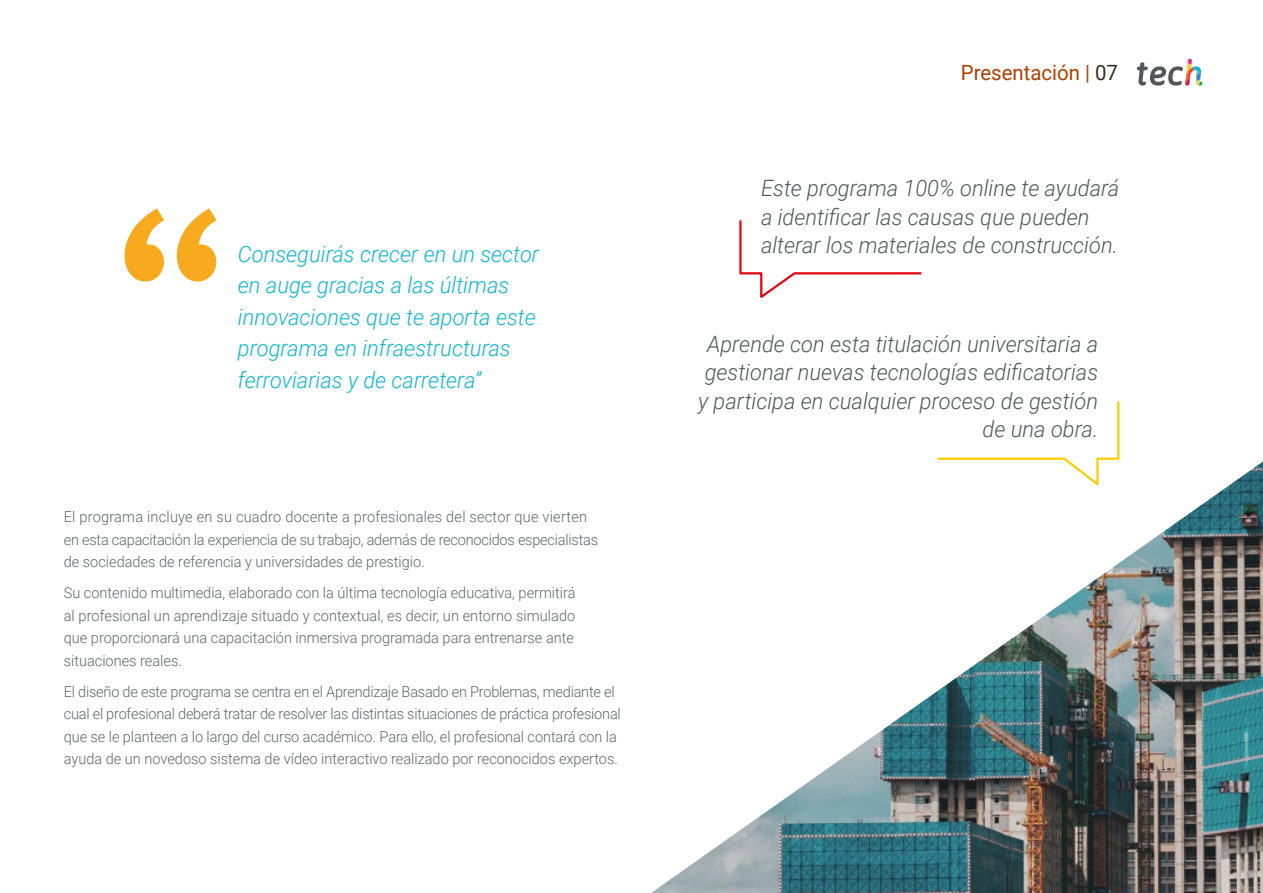
<style>
.page{position:relative;width:1263px;height:893px;background:#fff}
.page>*{position:absolute;margin:0;border:0;box-sizing:border-box;transform-origin:0 0}
.t1{font:italic 300 22.5px/28.5px "Roboto";color:#52555b;text-align:right}
.t2{font:italic 300 22.5px/31.5px "Roboto";color:#0fb6cf}
.t3{font:21px "Roboto";color:#ae4000}
.t4{font:300 15px/22.5px "Roboto";letter-spacing:-.005em;color:#61646a}
.s1{color:#312e20}
</style>
<div class="page">
<svg style="left:124px;top:208px;width:93px;height:74px"></svg>
<svg style="left:937px;top:401px;width:183px;height:60px"></svg>
<svg style="left:739px;top:220px;width:183px;height:78px"></svg>
<img style="left:651px;top:461px;width:612px;height:432px">
<svg style="left:1137px;top:59px;width:65px;height:27px"></svg>
<h1 class="t2" style="left:238px;top:237px;width:303px">Conseguirás crecer en un sector en auge gracias a las últimas innovaciones que te aporta este programa en infraestructuras ferroviarias y de carretera”</h1>
<p class="t4" style="left:64px;top:505px;width:536px">El programa incluye en su cuadro docente a profesionales del sector que vierten en esta capacitación la experiencia de su trabajo, además de reconocidos especialistas de sociedades de referencia y universidades de prestigio.</p>
<p class="t4" style="left:64px;top:581px;width:513px;text-align:justify">Su contenido multimedia, elaborado con la última tecnología educativa, permitirá al profesional un aprendizaje situado y contextual, es decir, un entorno simulado que proporcionará una capacitación inmersiva programada para entrenarse ante situaciones reales.</p>
<p class="t4" style="left:64px;top:679px;width:558px">El diseño de este programa se centra en el Aprendizaje Basado en Problemas, mediante el cual el profesional deberá tratar de resolver las distintas situaciones de práctica profesional que se le planteen a lo largo del curso académico. Para ello, el profesional contará con la ayuda de un novedoso sistema de vídeo interactivo realizado por reconocidos expertos.</p>
<h2 class="t3" style="left:961px;top:57px;width:159px">Presentación | <span class="s1">07</span></h2>
<h1 class="t1" style="left:761px;top:173px;width:360px;text-align:left">Este programa 100% online te ayudará a identificar las causas que pueden alterar los materiales de construcción.</h1>
<h1 class="t1" style="left:698px;top:328px;width:401px">Aprende con esta titulación universitaria a gestionar nuevas tecnologías edificatorias y participa en cualquier proceso de gestión de una obra.</h1>
</div>
